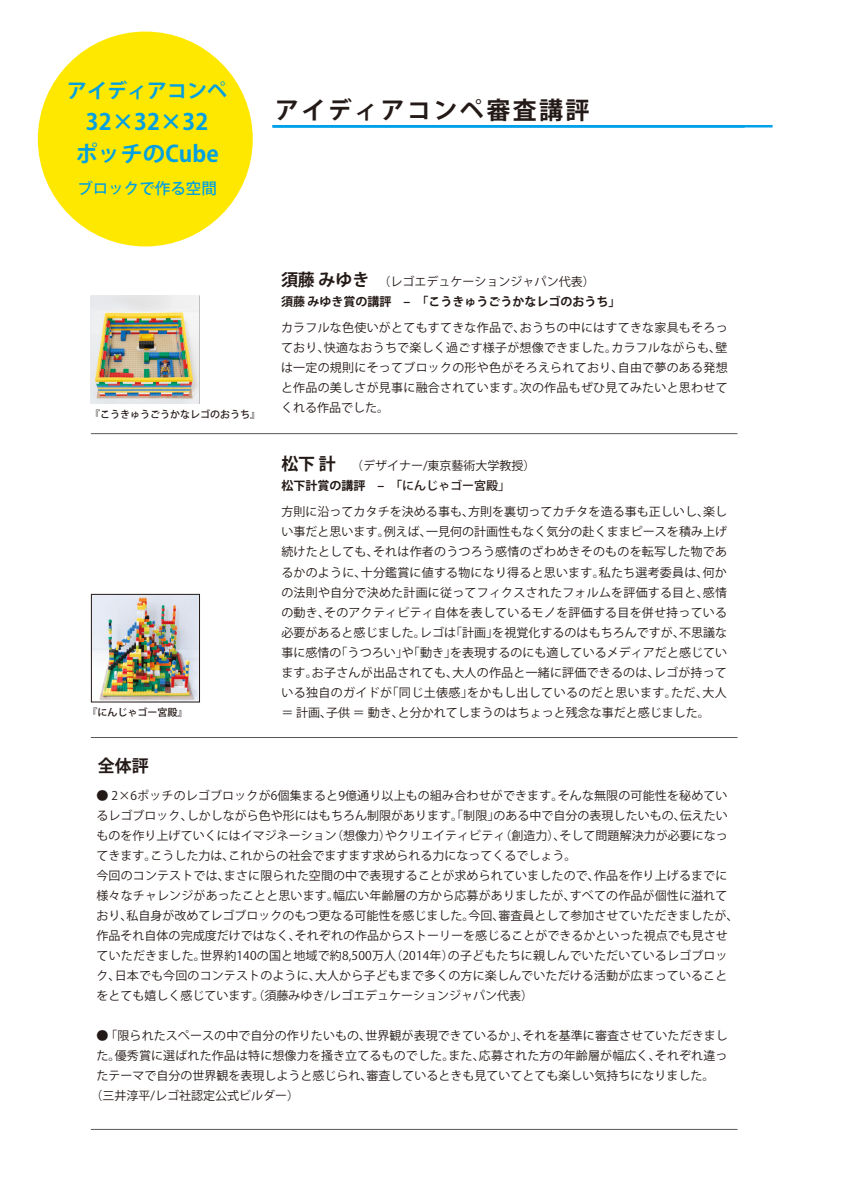
<style>
.page{position:relative;width:842px;height:1192px;background:#fff}
.page>*{position:absolute;margin:0;border:0;box-sizing:border-box;transform-origin:0 0}
.t1{font:700 24px "Koz Go Pro";letter-spacing:.1em;color:#231916}
.t2{font:700 22.5px/32.1px "Koz Go Pro";color:#00a0e0;text-align:center}
.t3{font:700 20px "Koz Go Pro";color:#00a0e0}
.t4{font:700 16.95px "Koz Go Pro";color:#231916}
.t5{font:500 15.5px "Koz Go Pro";color:#00a0e0}
.t6{font:12px/20px "Koz Go Pro";letter-spacing:.005em;color:#231916;text-align:justify}
.t7{font:700 12px "Koz Go Pro";color:#231916}
.t8{font:500 10px "Koz Go Pro";color:#231916}
.s1{font-weight:500}
</style>
<div class="page">
<img style="left:93px;top:596px;width:105px;height:104px">
<div style="left:91px;top:594px;width:109px;height:108px;border:1px solid #231916"></div>
<hr style="left:91px;top:434px;width:646px;height:1px;background:#595857">
<hr style="left:91px;top:737px;width:646px;height:1px;background:#595857">
<img style="left:91px;top:296px;width:108px;height:108px">
<div style="left:38px;top:32px;width:215px;height:214px;background:#ffe800;border-radius:50%"></div>
<hr style="left:272px;top:125px;width:500px;height:3px;background:#00a1e9">
<hr style="left:91px;top:1129px;width:646px;height:1px;background:#595857">
<p class="t3" style="left:67px;top:77px;width:161px">アイディアコンペ</p>
<p class="t2" style="left:75px;top:107px;width:145px">32×32×32ポッチのCube</p>
<p class="t5" style="left:77px;top:178px;width:141px">ブロックで作る空間</p>
<p class="t1" style="left:275px;top:95px;width:316px">アイディアコンペ審査講評</p>
<p class="t8" style="left:90px;top:408px;width:172px">『こうきゅうごうかなレゴのおうち』</p>
<p class="t8" style="left:87px;top:706px;width:101px">『にんじゃゴー宮殿』</p>
<p class="t4" style="left:281px;top:269px;width:90px">須藤 みゆき</p>
<p class="t7" style="left:281px;top:294px;width:341px">須藤 みゆき賞の講評　‒　「こうきゅうごうかなレゴのおうち」</p>
<p class="t6" style="left:379px;top:272px;width:217px">（レゴエデュケーションジャパン代表）</p>
<p class="t6" style="left:281px;top:318px;width:448px">カラフルな色使いがとてもすてきな作品で、おうちの中にはすてきな家具もそろっており、快適なおうちで楽しく過ごす様子が想像できました。カラフルながらも、壁は一定の規則にそってブロックの形や色がそろえられており、自由で夢のある発想と作品の美しさが見事に融合されています。次の作品もぜひ見てみたいと思わせてくれる作品でした。</p>
<p class="t4" style="left:281px;top:453px;width:56px">松下 計</p>
<p class="t7" style="left:281px;top:477px;width:230px">松下計賞の講評　‒　「<span class="s1">にんじゃゴー宮殿」</span></p>
<p class="t6" style="left:351px;top:456px;width:186px">（デザイナー/東京藝術大学教授）</p>
<p class="t6" style="left:281px;top:502px;width:447px">方則に沿ってカタチを決める事も、方則を裏切ってカチタを造る事も正しいし、楽しい事だと思います。例えば、一見何の計画性もなく気分の赴くままピースを積み上げ続けたとしても、それは作者のうつろう感情のざわめきそのものを転写した物であるかのように、十分鑑賞に値する物になり得ると思います。私たち選考委員は、何かの法則や自分で決めた計画に従ってフィクスされたフォルムを評価する目と、感情の動き、そのアクティビティ自体を表しているモノを評価する目を併せ持っている必要があると感じました。レゴは「計画」を視覚化するのはもちろんですが、不思議な事に感情の「うつろい」や「動き」を表現するのにも適しているメディアだと感じています。お子さんが出品されても、大人の作品と一緒に評価できるのは、レゴが持っている独自のガイドが「同じ土俵感」をかもし出しているのだと思います。ただ、大人＝ 計画、子供 ＝ 動き、と分かれてしまうのはちょっと残念な事だと感じました。</p>
<p class="t4" style="left:98px;top:755px;width:52px">全体評</p>
<p class="t6" style="left:96px;top:786px;width:643px;text-align:left">● 2×6ポッチのレゴブロックが6個集まると9億通り以上もの組み合わせができます。そんな無限の可能性を秘めているレゴブロック、しかしながら色や形にはもちろん制限があります。「制限」のある中で自分の表現したいもの、伝えたいものを作り上げていくにはイマジネーション（想像力）やクリエイティビティ（創造力）、そして問題解決力が必要になってきます。こうした力は、これからの社会でますます求められる力になってくるでしょう。<br>今回のコンテストでは、まさに限られた空間の中で表現することが求められていましたので、作品を作り上げるまでに様々なチャレンジがあったことと思います。幅広い年齢層の方から応募がありましたが、すべての作品が個性に溢れており、私自身が改めてレゴブロックのもつ更なる可能性を感じました。今回、審査員として参加させていただきましたが、作品それ自体の完成度だけではなく、それぞれの作品からストーリーを感じることができるかといった視点でも見させていただきました。世界約140の国と地域で約8,500万人（2014年）の子どもたちに親しんでいただいているレゴブロック、日本でも今回のコンテストのように、大人から子どもまで多くの方に楽しんでいただける活動が広まっていることをとても嬉しく感じています。（須藤みゆき/レゴエデュケーションジャパン代表）</p>
<p class="t6" style="left:96px;top:1026px;width:633px">● 「限られたスペースの中で自分の作りたいもの、世界観が表現できているか」、それを基準に審査させていただきまし</p>
<p class="t6" style="left:96px;top:1046px;width:632px">た。優秀賞に選ばれた作品は特に想像力を掻き立てるものでした。また、応募された方の年齢層が幅広く、それぞれ違っ</p>
<p class="t6" style="left:96px;top:1066px;width:619px">たテーマで自分の世界観を表現しようと感じられ、審査しているときも見ていてとても楽しい気持ちになりました。</p>
<p class="t6" style="left:90px;top:1086px;width:210px">（三井淳平/レゴ社認定公式ビルダー）</p>
</div>
